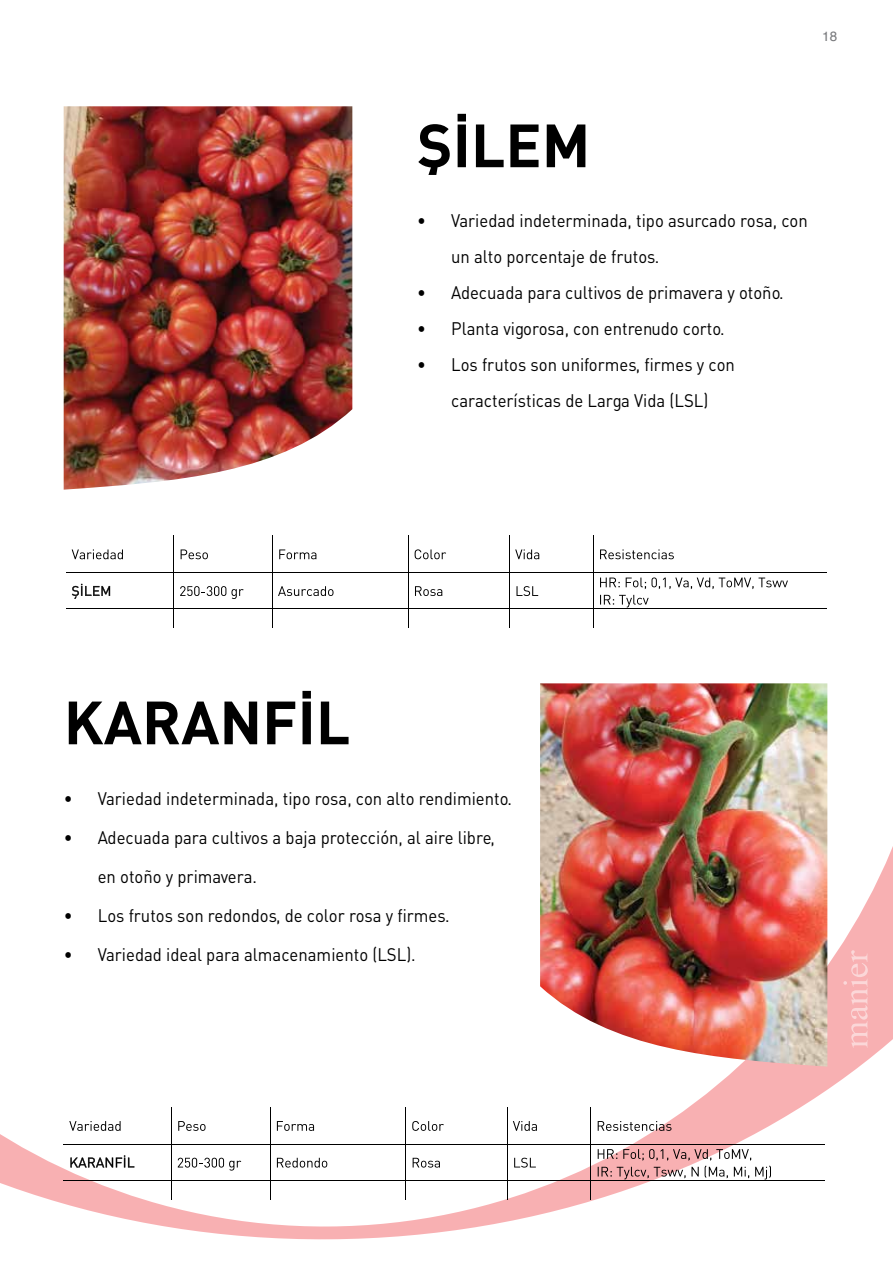
<style>
.page{position:relative;width:893px;height:1263px;background:#fff}
.page>*{position:absolute;margin:0;border:0;box-sizing:border-box;transform-origin:0 0}
.t1{font:60px "DINT Bold Tr";color:#000}
.t2{font:18px/36px "DIN Tr";color:#000;scale:.93 1}
.t3{font:13.5px "Helvetica";color:#77787b}
</style>
<div class="page">
<svg style="left:1px;top:683px;width:892px;height:556px"></svg>
<svg style="left:843px;top:950px;width:25px;height:98px;background:#f8b9bb"></svg>
<svg style="left:0;top:1134px;width:1px;height:50px"></svg>
<img style="left:64px;top:106px;width:288px;height:384px">
<img style="left:540px;top:683px;width:287px;height:384px">
<svg style="left:72px;top:549px;width:51px;height:10px"></svg>
<svg style="left:181px;top:549px;width:27px;height:10px"></svg>
<svg style="left:279px;top:549px;width:37px;height:10px"></svg>
<svg style="left:415px;top:549px;width:31px;height:10px"></svg>
<svg style="left:515px;top:549px;width:24px;height:10px"></svg>
<svg style="left:600px;top:549px;width:74px;height:10px"></svg>
<hr style="left:173px;top:536px;width:1px;height:36px;background:#000">
<hr style="left:272px;top:536px;width:1px;height:36px;background:#000">
<hr style="left:408px;top:536px;width:1px;height:36px;background:#000">
<hr style="left:509px;top:536px;width:1px;height:36px;background:#000">
<hr style="left:593px;top:536px;width:1px;height:36px;background:#000">
<svg style="left:72px;top:584px;width:38px;height:15px"></svg>
<svg style="left:180px;top:586px;width:64px;height:13px"></svg>
<svg style="left:278px;top:586px;width:55px;height:10px"></svg>
<svg style="left:415px;top:586px;width:27px;height:10px"></svg>
<svg style="left:516px;top:586px;width:22px;height:10px"></svg>
<svg style="left:600px;top:577px;width:188px;height:12px"></svg>
<svg style="left:600px;top:595px;width:49px;height:12px"></svg>
<hr style="left:66px;top:572px;width:107px;height:1px;background:#000">
<hr style="left:174px;top:572px;width:98px;height:1px;background:#000">
<hr style="left:273px;top:572px;width:135px;height:1px;background:#000">
<hr style="left:408px;top:572px;width:101px;height:1px;background:#000">
<hr style="left:510px;top:572px;width:83px;height:1px;background:#000">
<hr style="left:593px;top:572px;width:234px;height:1px;background:#000">
<hr style="left:173px;top:572px;width:1px;height:36px;background:#000">
<hr style="left:272px;top:572px;width:1px;height:36px;background:#000">
<hr style="left:408px;top:572px;width:1px;height:36px;background:#000">
<hr style="left:509px;top:572px;width:1px;height:36px;background:#000">
<hr style="left:593px;top:572px;width:1px;height:36px;background:#000">
<hr style="left:66px;top:608px;width:107px;height:1px;background:#000">
<hr style="left:174px;top:608px;width:98px;height:1px;background:#000">
<hr style="left:273px;top:608px;width:135px;height:1px;background:#000">
<hr style="left:408px;top:608px;width:101px;height:1px;background:#000">
<hr style="left:510px;top:608px;width:83px;height:1px;background:#000">
<hr style="left:593px;top:608px;width:234px;height:1px;background:#000">
<svg style="left:173px;top:608px;width:1px;height:20px"></svg>
<svg style="left:272px;top:608px;width:1px;height:20px"></svg>
<svg style="left:408px;top:609px;width:1px;height:19px"></svg>
<svg style="left:509px;top:608px;width:1px;height:20px"></svg>
<svg style="left:593px;top:609px;width:1px;height:19px"></svg>
<svg style="left:69px;top:1121px;width:52px;height:10px"></svg>
<svg style="left:178px;top:1121px;width:28px;height:10px"></svg>
<svg style="left:277px;top:1121px;width:37px;height:10px"></svg>
<svg style="left:412px;top:1121px;width:32px;height:10px"></svg>
<svg style="left:513px;top:1121px;width:24px;height:10px"></svg>
<svg style="left:598px;top:1121px;width:73px;height:10px"></svg>
<hr style="left:171px;top:1108px;width:1px;height:36px;background:#000">
<hr style="left:270px;top:1108px;width:1px;height:36px;background:#000">
<hr style="left:405px;top:1108px;width:1px;height:36px;background:#000">
<hr style="left:507px;top:1108px;width:1px;height:36px;background:#000">
<hr style="left:590px;top:1108px;width:1px;height:36px;background:#000">
<svg style="left:70px;top:1155px;width:64px;height:12px"></svg>
<svg style="left:178px;top:1158px;width:63px;height:12px"></svg>
<svg style="left:277px;top:1158px;width:50px;height:9px"></svg>
<svg style="left:413px;top:1158px;width:27px;height:9px"></svg>
<svg style="left:514px;top:1158px;width:22px;height:9px"></svg>
<svg style="left:598px;top:1149px;width:173px;height:30px"></svg>
<hr style="left:64px;top:1144px;width:107px;height:1px;background:#000">
<hr style="left:172px;top:1144px;width:98px;height:1px;background:#000">
<hr style="left:270px;top:1144px;width:135px;height:1px;background:#000">
<hr style="left:406px;top:1144px;width:101px;height:1px;background:#000">
<hr style="left:508px;top:1144px;width:82px;height:1px;background:#000">
<hr style="left:591px;top:1144px;width:233px;height:1px;background:#000">
<hr style="left:171px;top:1144px;width:1px;height:36px;background:#000">
<hr style="left:270px;top:1144px;width:1px;height:36px;background:#000">
<hr style="left:405px;top:1144px;width:1px;height:36px;background:#000">
<hr style="left:507px;top:1144px;width:1px;height:36px;background:#000">
<hr style="left:590px;top:1144px;width:1px;height:36px;background:#000">
<hr style="left:64px;top:1180px;width:107px;height:1px;background:#000">
<hr style="left:172px;top:1180px;width:98px;height:1px;background:#000">
<hr style="left:270px;top:1180px;width:135px;height:1px;background:#000">
<hr style="left:406px;top:1180px;width:101px;height:1px;background:#000">
<hr style="left:508px;top:1180px;width:82px;height:1px;background:#000">
<hr style="left:591px;top:1180px;width:233px;height:1px;background:#000">
<svg style="left:171px;top:1180px;width:1px;height:19px"></svg>
<svg style="left:270px;top:1181px;width:1px;height:18px"></svg>
<svg style="left:405px;top:1180px;width:1px;height:19px"></svg>
<svg style="left:507px;top:1180px;width:1px;height:19px"></svg>
<svg style="left:590px;top:1180px;width:1px;height:19px"></svg>
<p class="t3" style="left:822px;top:26px;width:17px">18</p>
<h1 class="t1" style="left:417px;top:106px;width:175px">ŞİLEM</h1>
<p class="t2" style="left:451px;top:202px;width:385px;text-indent:-34px">• Variedad indeterminada, tipo asurcado rosa, con un alto porcentaje de frutos.</p>
<p class="t2" style="left:417px;top:274px;width:396px">• Adecuada para cultivos de primavera y otoño.</p>
<p class="t2" style="left:417px;top:310px;width:332px">• Planta vigorosa, con entrenudo corto.</p>
<p class="t2" style="left:417px;top:346px;width:343px;text-align:center">• Los frutos son uniformes, firmes y con características de Larga Vida (LSL)</p>
<h1 class="t1" style="left:64px;top:683px;width:288px">KARANFİL</h1>
<p class="t2" style="left:64px;top:780px;width:483px">• Variedad indeterminada, tipo rosa, con alto rendimiento.</p>
<p class="t2" style="left:98px;top:817px;width:429px;line-height:39px;text-indent:-34px">• Adecuada para cultivos a baja protección, al aire libre, en otoño y primavera.</p>
<p class="t2" style="left:64px;top:897px;width:416px">• Los frutos son redondos, de color rosa y firmes.</p>
<p class="t2" style="left:64px;top:936px;width:380px">• Variedad ideal para almacenamiento (LSL).</p>
</div>
